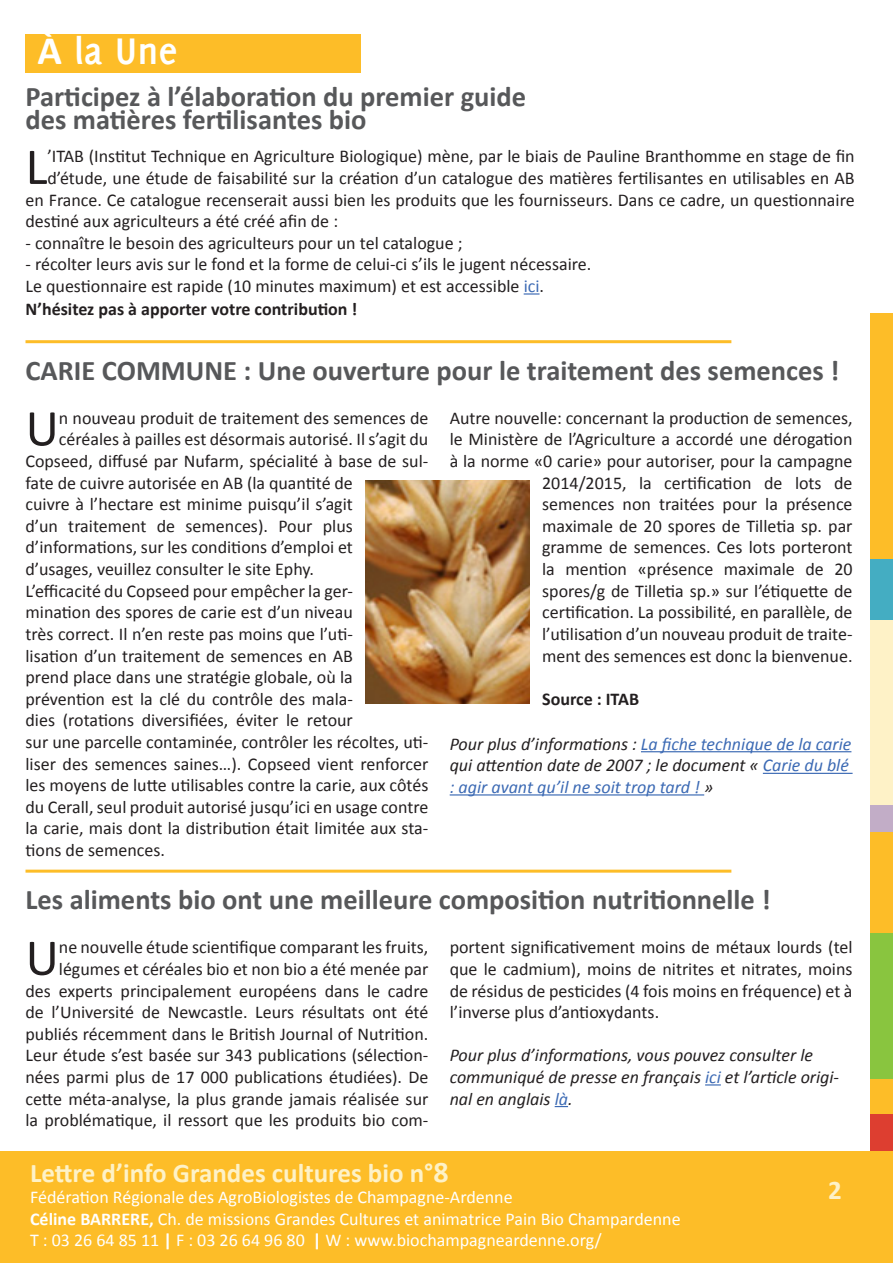
<style>
.page{position:relative;width:893px;height:1263px;background:#fff}
.page>*{position:absolute;margin:0;border:0;box-sizing:border-box;transform-origin:0 0}
.t1{font:52.05px "Calibri";color:#231f20}
.t2{font:700 40.5px "Delicious";color:#fff}
.t3{font:700 28.5px "Calibri";color:#57585a}
.t4{font:700 27px "Calibri";color:#fef2c7}
.t5{font:18px/21.6px "Calibri";color:#231f20;text-align:right}
.t6{font:18px/21.6px "Calibri";color:#fff}
.t7{font:italic 18px/21.6px "Calibri";color:#3c6ab4}
.t8{font:italic 18px/21.6px "Calibri";color:#231f20}
.t9{font:700 18px "Calibri";color:#231f20}
.s1{font-family:"Calibri"}
.s2{color:#3c6ab4}
.s3{color:#231f20}
.s4{font-size:30px}
.s5{font-weight:700}
</style>
<div class="page">
<div style="left:870px;top:313px;width:23px;height:811px;background:#fdbd28"></div>
<div style="left:870px;top:559px;width:23px;height:453px;background:#44adc2"></div>
<div style="left:870px;top:621px;width:23px;height:453px;background:#fef2c7"></div>
<div style="left:870px;top:805px;width:23px;height:205px;background:#c2adc7"></div>
<div style="left:870px;top:852px;width:23px;height:226px;background:#89c53f"></div>
<div style="left:870px;top:832px;width:23px;height:100px;background:#fdbd28"></div>
<div style="left:870px;top:1114px;width:23px;height:39px;background:#dd3e30"></div>
<div style="left:0;top:1151px;width:893px;height:112px;background:#fdbd28"></div>
<div style="left:26px;top:34px;width:335px;height:38px;background:#fdbd28"></div>
<svg style="left:524px;top:293px;width:16px;height:2px"></svg>
<hr style="left:641px;top:751px;width:210px;height:1px;background:#3c6ab4">
<hr style="left:763px;top:773px;width:90px;height:1px;background:#3c6ab4">
<hr style="left:450px;top:794px;width:254px;height:1px;background:#3c6ab4">
<hr style="left:26px;top:340px;width:705px;height:3px;background:#fdbd28">
<img style="left:366px;top:480px;width:163px;height:224px">
<svg style="left:705px;top:1084px;width:16px;height:1px"></svg>
<svg style="left:555px;top:1106px;width:13px;height:1px"></svg>
<hr style="left:26px;top:870px;width:705px;height:3px;background:#fdbd28">
<p class="t2" style="left:38px;top:28px;width:141px"><span class="s1">À</span> la Une</p>
<p class="t3" style="left:26px;top:79px;width:502px">Participez à l’élaboration du premier guide</p>
<p class="t3" style="left:26px;top:101px;width:342px">des matières fertilisantes bio</p>
<p class="t1" style="left:26px;top:134px;width:23px">L</p>
<p class="t5" style="left:47px;top:146px;width:809px">’ITAB (Institut Technique en Agriculture Biologique) mène, par le biais de Pauline Branthomme en stage de fin</p>
<p class="t5" style="left:47px;top:167px;width:809px">d’étude, une étude de faisabilité sur la création d’un catalogue des matières fertilisantes en utilisables en AB</p>
<p class="t5" style="left:26px;top:189px;width:831px">en France. Ce catalogue recenserait aussi bien les produits que les fournisseurs. Dans ce cadre, un questionnaire</p>
<p class="t5" style="left:26px;top:210px;width:314px">destiné aux agriculteurs a été créé afin de :</p>
<p class="t5" style="left:26px;top:232px;width:439px">- connaître le besoin des agriculteurs pour un tel catalogue ;</p>
<p class="t5" style="left:26px;top:254px;width:567px">- récolter leurs avis sur le fond et la forme de celui-ci s’ils le jugent nécessaire.</p>
<p class="t5" style="left:26px;top:275px;width:520px">Le questionnaire est rapide (10 minutes maximum) et est accessible <span class="s2">ici</span>.</p>
<p class="t9" style="left:26px;top:298px;width:333px">N’hésitez pas à apporter votre contribution !</p>
<p class="t3" style="left:26px;top:352px;width:815px">CARIE COMMUNE : Une ouverture pour le traitement des semences !</p>
<p class="t1" style="left:26px;top:395px;width:35px">U</p>
<p class="t5" style="left:59px;top:407px;width:371px">n nouveau produit de traitement des semences de</p>
<p class="t5" style="left:450px;top:407px;width:404px">Autre nouvelle: concernant la production de semences, le Ministère de l’Agriculture a accordé une dérogation à la norme «0 carie» pour autoriser, pour la campagne 2014/2015, la certification de lots de<br>semences non traitées pour la présence<br>maximale de 20 spores de Tilletia sp. par<br>gramme de semences. Ces lots porteront<br>la mention «présence maximale de 20<br>spores/g de Tilletia sp.» sur l’étiquette de certification. La possibilité, en parallèle, de<br>l’utilisation d’un nouveau produit de traite-<br>ment des semences est donc la bienvenue.</p>
<p class="t9" style="left:542px;top:687px;width:98px">Source : ITAB</p>
<p class="t7" style="left:450px;top:732px;width:403px"><span class="s3">Pour plus d’informations :</span> La fiche technique de la carie <span class="s3">qui attention date de 2007 ; le document «</span> Carie du blé : agir avant qu’il ne soit trop tard ! <span class="s3">»</span></p>
<p class="t5" style="left:59px;top:429px;width:371px">céréales à pailles est désormais autorisé. Il s’agit du</p>
<p class="t5" style="left:26px;top:450px;width:404px">Copseed, diffusé par Nufarm, spécialité à base de sul-</p>
<p class="t5" style="left:26px;top:472px;width:329px">fate de cuivre autorisée en AB (la quantité de</p>
<p class="t5" style="left:26px;top:494px;width:329px">cuivre à l’hectare est minime puisqu’il s’agit</p>
<p class="t5" style="left:26px;top:515px;width:329px">d’un traitement de semences). Pour plus</p>
<p class="t5" style="left:26px;top:537px;width:329px">d’informations, sur les conditions d’emploi et</p>
<p class="t5" style="left:26px;top:558px;width:290px">d’usages, veuillez consulter le site Ephy.</p>
<p class="t5" style="left:26px;top:580px;width:404px;text-align:left">L’efficacité du Copseed pour empêcher la ger-<br>mination des spores de carie est d’un niveau<br>très correct. Il n’en reste pas moins que l’uti-<br>lisation d’un traitement de semences en AB<br>prend place dans une stratégie globale, où la prévention est la clé du contrôle des mala-<br>dies (rotations diversifiées, éviter le retour<br>sur une parcelle contaminée, contrôler les récoltes, uti&shy;liser des semences saines…). Copseed vient renforcer les moyens de lutte utilisables contre la carie, aux côtés du Cerall, seul produit autorisé jusqu’ici en usage contre la carie, mais dont la distribution était limitée aux sta&shy;tions de semences.</p>
<p class="t3" style="left:26px;top:882px;width:747px">Les aliments bio ont une meilleure composition nutritionnelle !</p>
<p class="t1" style="left:26px;top:925px;width:35px">U</p>
<p class="t5" style="left:26px;top:936px;width:404px">ne nouvelle étude scientifique comparant les fruits, légumes et céréales bio et non bio a été menée par<br>des experts principalement européens dans le cadre de l’Université de Newcastle. Leurs résultats ont été publiés récemment dans le British Journal of Nutrition.<br>Leur étude s’est basée sur 343 publications (sélection&shy;nées parmi plus de 17 000 publications étudiées). De cette méta-analyse, la plus grande jamais réalisée sur la problématique, il ressort que les produits bio com-</p>
<p class="t5" style="left:450px;top:936px;width:404px;text-align:justify">portent significativement moins de métaux lourds (tel que le cadmium), moins de nitrites et nitrates, moins de résidus de pesticides (4 fois moins en fréquence) et à l’inverse plus d’antioxydants.</p>
<p class="t8" style="left:450px;top:1044px;width:391px">Pour plus d’informations, vous pouvez consulter le communiqué de presse en français <span class="s2">ici</span> et l’article origi&shy;nal en anglais <span class="s2">là</span>.</p>
<h3 class="t4" style="left:30px;top:1155px;width:420px">Lettre d’info Grandes cultures bio n°<span class="s4">8</span></h3>
<p class="t6" style="left:30px;top:1186px;width:652px">Fédération Régionale des AgroBiologistes de Champagne-Ardenne<br><span class="s5">Céline BARRERE,</span> Ch. de missions Grandes Cultures et animatrice Pain Bio Champardenne<br>T : 03 26 64 85 11 <span class="s5">|</span> F : 03 26 64 96 80 <span class="s5">|</span> W : www.biochampagneardenne.org/</p>
<h3 class="t4" style="left:828px;top:1172px;width:15px">2</h3>
</div>
